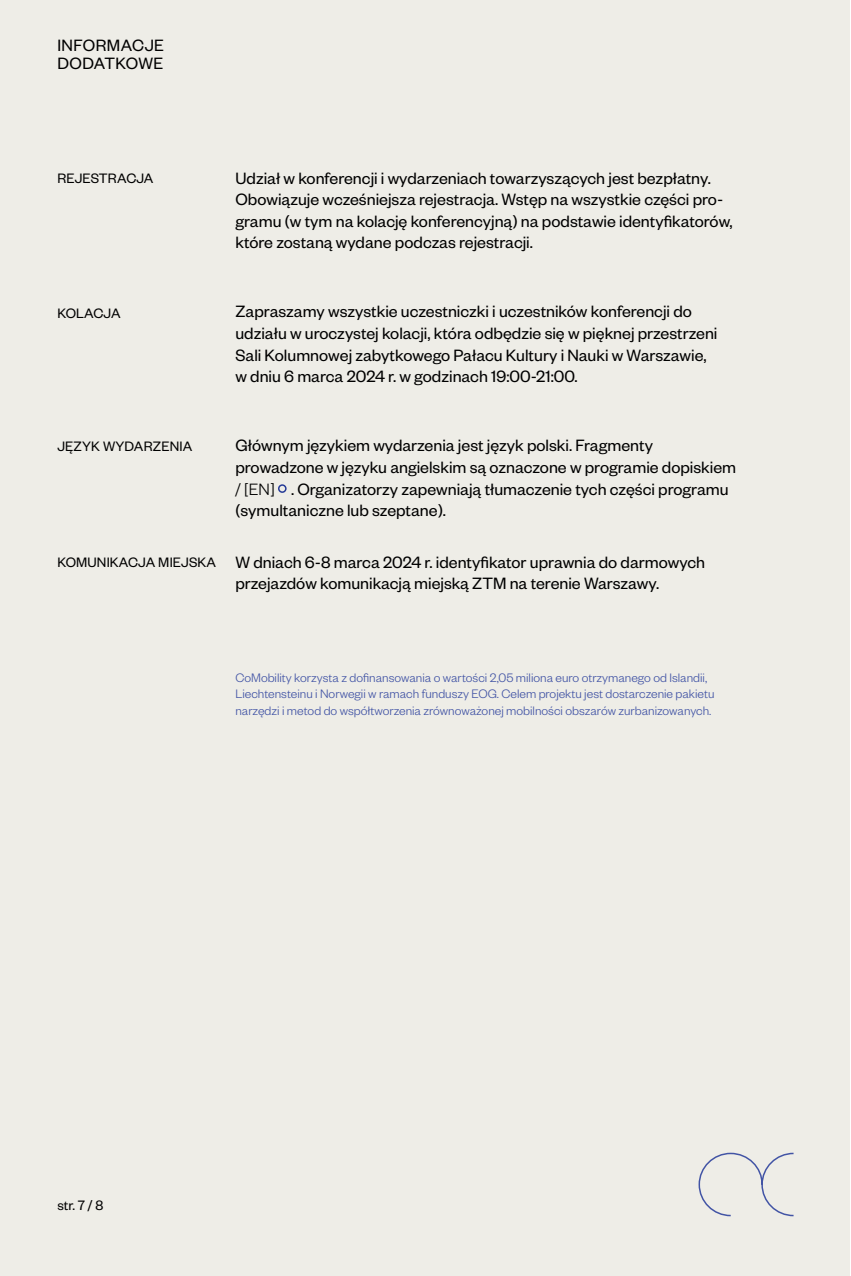
<style>
.page{position:relative;width:851px;height:1276px;background:#fff}
.page>*{position:absolute;margin:0;border:0;box-sizing:border-box;transform-origin:0 0}
.t1{font:18px/21.6px "Founders Grotesk";color:#000}
.t2{font:18px/18px "Founders Grotesk";letter-spacing:.025em;color:#000}
.t3{font:15px "Founders Grotesk";letter-spacing:.01em;color:#000}
.t4{font:300 13.5px/16.2px "Founders Grotesk";color:#4254a5}
.s1{font-weight:300}
</style>
<div class="page">
<div style="left:1px;top:0;width:849px;height:1276px;background:#eeede7"></div>
<div style="left:278px;top:484px;width:8px;height:9px;border:2px solid #263b97;border-radius:50%"></div>
<svg style="left:698px;top:1152px;width:96px;height:65px"></svg>
<p class="t2" style="left:57px;top:36px;width:108px">INFORMACJE<br>DODATKOWE</p>
<p class="t3" style="left:57px;top:169px;width:98px">REJESTRACJA</p>
<p class="t3" style="left:57px;top:304px;width:65px">KOLACJA</p>
<p class="t1" style="left:235px;top:166px;width:498px">Udział w konferencji i wydarzeniach towarzyszących jest bezpłatny.<br>Obowiązuje wcześniejsza rejestracja. Wstęp na wszystkie części pro&shy;gramu (w tym na kolację konferencyjną) na podstawie identyfikatorów, które zostaną wydane podczas rejestracji.</p>
<p class="t1" style="left:235px;top:300px;width:483px">Zapraszamy wszystkie uczestniczki i uczestników konferencji do udziału w uroczystej kolacji, która odbędzie się w pięknej przestrzeni Sali Kolumnowej zabytkowego Pałacu Kultury i Nauki w Warszawie, w dniu 6 marca 2024 r. w godzinach 19:00-21:00.</p>
<p class="t3" style="left:57px;top:437px;width:136px">JĘZYK WYDARZENIA</p>
<p class="t3" style="left:57px;top:553px;width:160px">KOMUNIKACJA MIEJSKA</p>
<p class="t1" style="left:235px;top:434px;width:502px">Głównym językiem wydarzenia jest język polski. Fragmenty prowadzone w języku angielskim są oznaczone w programie dopiskiem <span class="s1">/ [EN]</span> . Organizatorzy zapewniają tłumaczenie tych części programu (symultaniczne lub szeptane).</p>
<p class="t1" style="left:235px;top:550px;width:471px">W dniach 6-8 marca 2024 r. identyfikator uprawnia do darmowych przejazdów komunikacją miejską ZTM na terenie Warszawy.</p>
<p class="t4" style="left:235px;top:669px;width:480px">CoMobility korzysta z dofinansowania o wartości 2,05 miliona euro otrzymanego od Islandii,<br>Liechtensteinu i Norwegii w ramach funduszy EOG. Celem projektu jest dostarczenie pakietu narzędzi i metod do współtworzenia zrównoważonej mobilności obszarów zurbanizowanych.</p>
<p class="t3" style="left:57px;top:1195px;width:47px">str. 7 / 8</p>
</div>
